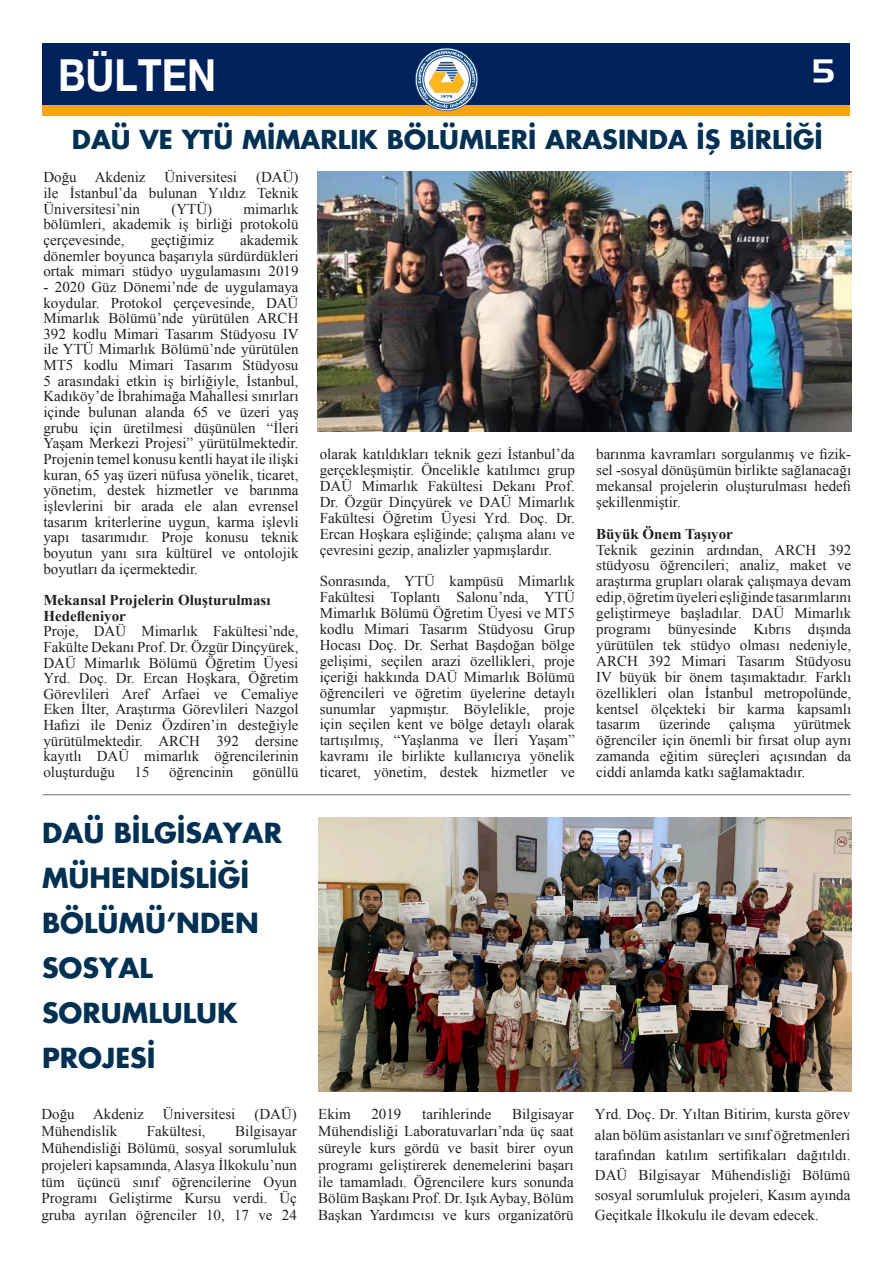
<style>
.page{position:relative;width:893px;height:1263px;background:#fff}
.page>*{position:absolute;margin:0;border:0;box-sizing:border-box;transform-origin:0 0}
.t1{font:700 44.1px "Helvetica Neue EMU";color:#fff;scale:.89 1}
.t2{font:31.5px "Handel EMU";color:#fff}
.t3{font:700 27px "Futura TEMU";color:#003153}
.t4{font:700 25.5px "Futura TEMU";color:#003153}
.BULTEN-PARAGRAF{font:15px/15.9px "Times New Roman";color:#231f20;text-align:justify}
.BULTEN_ARA_BAŞLIK{font:700 15px/15.6px "Times New Roman";color:#231f20}
</style>
<div class="page">
<div style="left:43px;top:43px;width:807px;height:72px;background:#f9a31b"></div>
<div style="left:43px;top:43px;width:807px;height:61px;background:#00225c"></div>
<svg style="left:415px;top:48px;width:63px;height:63px"></svg>
<img style="left:318px;top:172px;width:533px;height:260px">
<hr style="left:43px;top:794px;width:807px;height:1px;background:#939598">
<img style="left:318px;top:817px;width:533px;height:274px">
<p class="t1" style="left:58px;top:48px;width:179px">BÜLTEN</p>
<p class="t2" style="left:813px;top:52px;width:23px">5</p>
<p class="t4" style="left:72px;top:121px;width:752px">DAÜ VE YTÜ MİMARLIK BÖLÜMLERİ ARASINDA İŞ BİRLİĞİ</p>
<p class="BULTEN-PARAGRAF" style="left:43px;top:169px;width:257px;text-indent:213px">(DAÜ) ile İstanbul’da bulunan Yıldız Teknik Üniversitesi’nin</p>
<p class="BULTEN-PARAGRAF" style="left:43px;top:169px;width:104px">Doğu Akdeniz</p>
<p class="BULTEN-PARAGRAF" style="left:165px;top:169px;width:74px">Üniversitesi</p>
<p class="BULTEN-PARAGRAF" style="left:171px;top:200px;width:42px">(YTÜ)</p>
<p class="BULTEN-PARAGRAF" style="left:43px;top:201px;width:257px;text-indent:200px">mimarlık bölümleri, akademik iş birliği protokolü çerçevesinde,</p>
<p class="BULTEN-PARAGRAF" style="left:43px;top:232px;width:257px;text-indent:197px">akademik dönemler boyunca başarıyla sürdürdükleri ortak mimari stüdyo uygulamasını 2019</p>
<p class="BULTEN-PARAGRAF" style="left:43px;top:279px;width:257px">- 2020 Güz Dönemi’nde de uygulamaya koydular. Protokol çerçevesinde, DAÜ Mimarlık Bölümü’nde yürütülen ARCH 392 kodlu Mimari Tasarım Stüdyosu IV ile YTÜ Mimarlık Bölümü’nde yürütülen MT5 kodlu Mimari Tasarım Stüdyosu 5 arasındaki etkin iş birliğiyle, İstanbul, Kadıköy’de İbrahimağa Mahallesi sınırları içinde bulunan alanda 65 ve üzeri yaş grubu için üretilmesi düşünülen “İleri Yaşam Merkezi Projesi” yürütülmektedir.<br>Projenin temel konusu kentli hayat ile ilişki kuran, 65 yaş üzeri nüfusa yönelik, ticaret, yönetim, destek hizmetler ve barınma işlevlerini bir arada ele alan evrensel tasarım kriterlerine uygun, karma işlevli yapı tasarımıdır. Proje konusu teknik boyutun yanı sıra kültürel ve ontolojik boyutları da içermektedir.</p>
<p class="BULTEN_ARA_BAŞLIK" style="left:43px;top:592px;width:229px">Mekansal Projelerin Oluşturulması<br>Hedefleniyor</p>
<p class="BULTEN-PARAGRAF" style="left:43px;top:623px;width:257px">Proje, DAÜ Mimarlık Fakültesi’nde, Fakülte Dekanı Prof. Dr. Özgür Dinçyürek, DAÜ Mimarlık Bölümü Öğretim Üyesi Yrd. Doç. Dr. Ercan Hoşkara, Öğretim Görevlileri Aref Arfaei ve Cemaliye Eken İlter, Araştırma Görevlileri Nazgol Hafizi ile Deniz Özdiren’in desteğiyle yürütülmektedir. ARCH 392 dersine kayıtlı DAÜ mimarlık öğrencilerinin oluşturduğu</p>
<p class="BULTEN-PARAGRAF" style="left:151px;top:232px;width:65px">geçtiğimiz</p>
<p class="BULTEN-PARAGRAF" style="left:135px;top:764px;width:16px">15</p>
<p class="BULTEN-PARAGRAF" style="left:169px;top:764px;width:66px">öğrencinin</p>
<p class="BULTEN-PARAGRAF" style="left:253px;top:764px;width:47px">gönüllü</p>
<p class="t3" style="left:42px;top:814px;width:241px">DAÜ BİLGİSAYAR</p>
<p class="t3" style="left:42px;top:859px;width:209px">MÜHENDİSLİĞİ</p>
<p class="t3" style="left:42px;top:904px;width:218px">BÖLÜMÜ’NDEN</p>
<p class="t3" style="left:42px;top:949px;width:112px">SOSYAL</p>
<p class="t3" style="left:42px;top:994px;width:197px">SORUMLULUK</p>
<p class="t3" style="left:42px;top:1039px;width:115px">PROJESİ</p>
<p class="BULTEN-PARAGRAF" style="left:41px;top:1106px;width:104px">Doğu Akdeniz</p>
<p class="BULTEN-PARAGRAF" style="left:163px;top:1106px;width:74px">Üniversitesi</p>
<p class="BULTEN-PARAGRAF" style="left:254px;top:1106px;width:44px">(DAÜ)</p>
<p class="BULTEN-PARAGRAF" style="left:41px;top:1123px;width:77px">Mühendislik</p>
<p class="BULTEN-PARAGRAF" style="left:147px;top:1123px;width:60px">Fakültesi,</p>
<p class="BULTEN-PARAGRAF" style="left:41px;top:1122px;width:257px;line-height:16.8px;text-indent:194px">Bilgisayar Mühendisliği Bölümü, sosyal sorumluluk projeleri kapsamında, Alasya İlkokulu’nun tüm üçüncü sınıf öğrencilerine Oyun Programı Geliştirme Kursu verdi. Üç gruba ayrılan öğrenciler 10, 17 ve 24</p>
<p class="BULTEN-PARAGRAF" style="left:320px;top:446px;width:257px">olarak katıldıkları teknik gezi İstanbul’da gerçekleşmiştir. Öncelikle katılımcı grup DAÜ Mimarlık Fakültesi Dekanı Prof.<br>Dr. Özgür Dinçyürek ve DAÜ Mimarlık Fakültesi Öğretim Üyesi Yrd. Doç. Dr.<br>Ercan Hoşkara eşliğinde; çalışma alanı ve çevresini gezip, analizler yapmışlardır.</p>
<p class="BULTEN-PARAGRAF" style="left:320px;top:573px;width:257px">Sonrasında, YTÜ kampüsü Mimarlık Fakültesi Toplantı Salonu’nda, YTÜ Mimarlık Bölümü Öğretim Üyesi ve MT5 kodlu Mimari Tasarım Stüdyosu Grup Hocası Doç. Dr. Serhat Başdoğan bölge gelişimi, seçilen arazi özellikleri, proje içeriği hakkında DAÜ Mimarlık Bölümü öğrencileri ve öğretim üyelerine detaylı sunumlar yapmıştır. Böylelikle, proje için seçilen kent ve bölge detaylı olarak tartışılmış, “Yaşlanma ve İleri Yaşam” kavramı ile birlikte kullanıcıya yönelik ticaret, yönetim, destek hizmetler ve</p>
<p class="BULTEN-PARAGRAF" style="left:596px;top:446px;width:257px">barınma kavramları sorgulanmış ve fizik&shy;sel -sosyal dönüşümün birlikte sağlanacağı mekansal projelerin oluşturulması hedefi şekillenmiştir.</p>
<p class="BULTEN_ARA_BAŞLIK" style="left:596px;top:525px;width:138px">Büyük Önem Taşıyor</p>
<p class="BULTEN-PARAGRAF" style="left:596px;top:541px;width:257px">Teknik gezinin ardından, ARCH 392 stüdyosu öğrencileri; analiz, maket ve araştırma grupları olarak çalışmaya devam edip, öğretim üyeleri eşliğinde tasarımlarını geliştirmeye başladılar. DAÜ Mimarlık programı bünyesinde Kıbrıs dışında yürütülen tek stüdyo olması nedeniyle, ARCH 392 Mimari Tasarım Stüdyosu IV büyük bir önem taşımaktadır. Farklı özellikleri olan İstanbul metropolünde, kentsel ölçekteki bir karma kapsamlı tasarım üzerinde çalışma yürütmek öğrenciler için önemli bir fırsat olup aynı zamanda eğitim süreçleri açısından da ciddi anlamda katkı sağlamaktadır.</p>
<p class="BULTEN-PARAGRAF" style="left:318px;top:1106px;width:257px;line-height:16.8px;text-indent:194px">Bilgisayar Mühendisliği Laboratuvarları’nda üç saat süreyle kurs gördü ve basit birer oyun programı geliştirerek denemelerini başarı ile tamamladı. Öğrencilere kurs sonunda Bölüm Başkanı Prof. Dr. Işık Aybay, Bölüm Başkan Yardımcısı ve kurs organizatörü</p>
<p class="BULTEN-PARAGRAF" style="left:595px;top:1104px;width:257px;line-height:20.2px">Yrd. Doç. Dr. Yıltan Bitirim, kursta görev alan bölüm asistanları ve sınıf öğretmenleri tarafından katılım sertifikaları dağıtıldı.<br>DAÜ Bilgisayar Mühendisliği Bölümü sosyal sorumluluk projeleri, Kasım ayında Geçitkale İlkokulu ile devam edecek.</p>
<p class="BULTEN-PARAGRAF" style="left:318px;top:1106px;width:34px">Ekim</p>
<p class="BULTEN-PARAGRAF" style="left:371px;top:1106px;width:31px">2019</p>
<p class="BULTEN-PARAGRAF" style="left:422px;top:1106px;width:71px">tarihlerinde</p>
</div>
